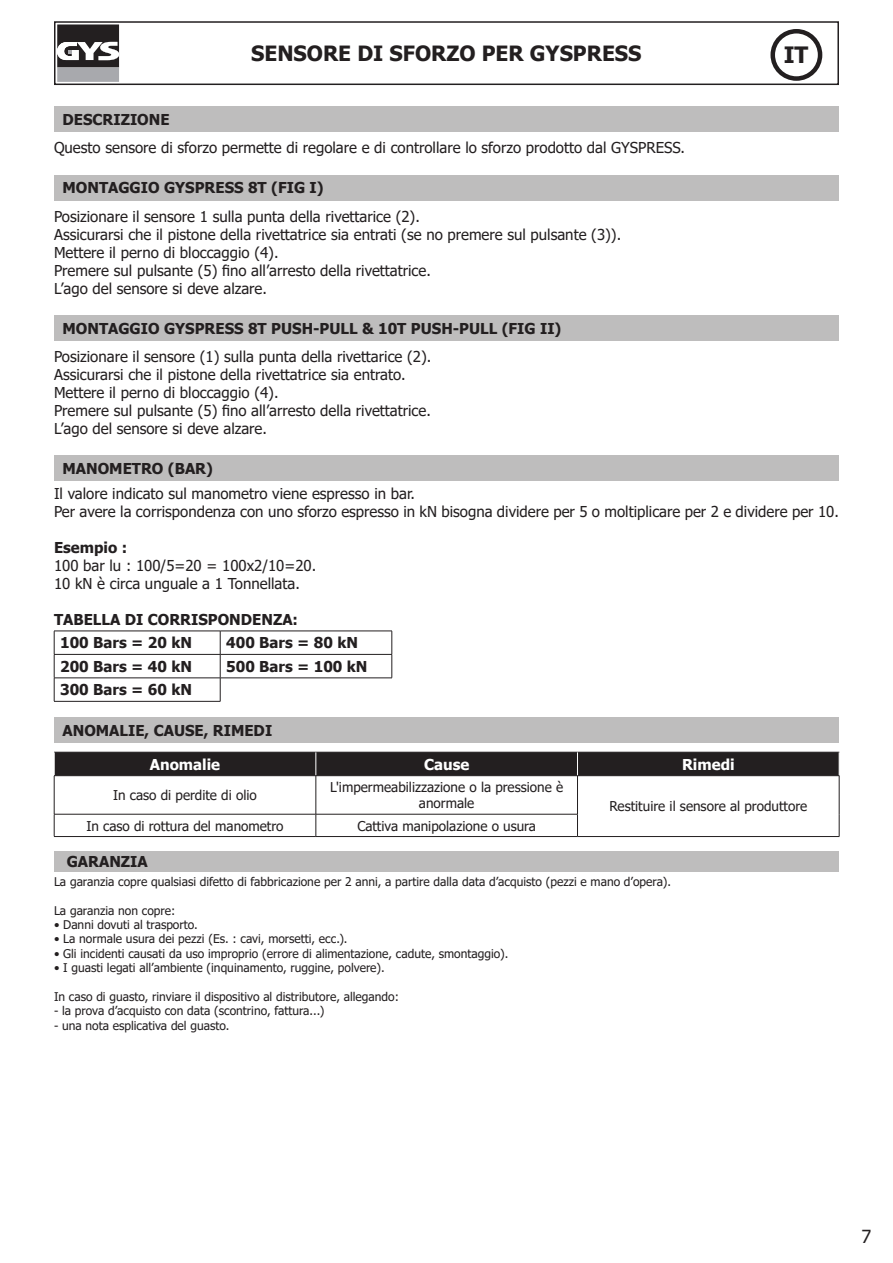
<style>
.page{position:relative;width:893px;height:1263px;background:#fff}
.page>*{position:absolute;margin:0;border:0;box-sizing:border-box;transform-origin:0 0}
.t1{font:700 22.5px "Tahoma";color:#231f20}
.t2{font:700 21px "Tahoma";color:#231f20}
.t3{font:18px "Tahoma";color:#231f20}
.t4{font:15px/18px "Tahoma";color:#231f20}
.t5{font:700 15px/23.7px "Tahoma";color:#231f20}
.t6{font:700 15px "Tahoma";color:#fff}
.t7{font:13.5px/16.2px "Tahoma";color:#231f20;text-align:center}
.t8{font:12px "Tahoma";color:#231f20}
</style>
<div class="page">
<div style="left:54px;top:21px;width:785px;height:64px;border:2px solid #231f20"></div>
<div style="left:57px;top:67px;width:62px;height:15px;background:#a8a9ad"></div>
<svg style="left:57px;top:24px;width:62px;height:43px"></svg>
<div style="left:54px;top:106px;width:784px;height:26px;background:#bebdbd"></div>
<div style="left:54px;top:175px;width:784px;height:25px;background:#bebdbd"></div>
<div style="left:54px;top:315px;width:784px;height:26px;background:#bebdbd"></div>
<div style="left:54px;top:455px;width:784px;height:26px;background:#bebdbd"></div>
<hr style="left:54px;top:631px;width:166px;height:1px;background:#231f20">
<hr style="left:220px;top:631px;width:172px;height:1px;background:#231f20">
<hr style="left:54px;top:654px;width:166px;height:1px;background:#231f20">
<hr style="left:220px;top:654px;width:172px;height:1px;background:#231f20">
<svg style="left:392px;top:631px;width:1px;height:47px"></svg>
<hr style="left:54px;top:678px;width:166px;height:1px;background:#231f20">
<svg style="left:54px;top:631px;width:1px;height:70px"></svg>
<hr style="left:220px;top:678px;width:172px;height:1px;background:#231f20">
<svg style="left:220px;top:631px;width:1px;height:70px"></svg>
<hr style="left:54px;top:701px;width:166px;height:1px;background:#231f20">
<div style="left:54px;top:717px;width:784px;height:26px;background:#bebdbd"></div>
<div style="left:54px;top:752px;width:786px;height:24px;background:#231f20"></div>
<hr style="left:54px;top:775px;width:262px;height:1px;background:#231f20">
<hr style="left:54px;top:776px;width:1px;height:38px;background:#231f20">
<hr style="left:316px;top:775px;width:261px;height:1px;background:#231f20">
<hr style="left:316px;top:776px;width:1px;height:38px;background:#231f20">
<hr style="left:577px;top:775px;width:262px;height:1px;background:#231f20">
<hr style="left:577px;top:776px;width:1px;height:38px;background:#231f20">
<hr style="left:839px;top:776px;width:1px;height:38px;background:#231f20">
<svg style="left:839px;top:814px;width:1px;height:22px"></svg>
<hr style="left:577px;top:836px;width:262px;height:1px;background:#231f20">
<hr style="left:54px;top:814px;width:262px;height:1px;background:#231f20">
<svg style="left:54px;top:814px;width:1px;height:22px"></svg>
<hr style="left:316px;top:814px;width:262px;height:1px;background:#231f20">
<svg style="left:316px;top:814px;width:1px;height:22px"></svg>
<svg style="left:577px;top:814px;width:1px;height:22px"></svg>
<hr style="left:54px;top:836px;width:262px;height:1px;background:#231f20">
<hr style="left:316px;top:836px;width:261px;height:1px;background:#231f20">
<div style="left:54px;top:851px;width:785px;height:20px;background:#bebdbd"></div>
<div style="left:770px;top:29px;width:52px;height:52px;border:4px solid #231f20;border-radius:50%"></div>
<h2 class="t2" style="left:251px;top:39px;width:392px">SENSORE DI SFORZO PER GYSPRESS</h2>
<h1 class="t1" style="left:784px;top:40px;width:26px">IT</h1>
<p class="t5" style="left:63px;top:108px;width:109px">DESCRIZIONE</p>
<p class="t4" style="left:54px;top:140px;width:633px">Questo sensore di sforzo permette di regolare e di controllare lo sforzo prodotto dal GYSPRESS.</p>
<p class="t5" style="left:63px;top:177px;width:263px">MONTAGGIO GYSPRESS 8T (FIG I)</p>
<p class="t4" style="left:54px;top:208px;width:569px">Posizionare il sensore 1 sulla punta della rivettarice (2).<br>Assicurarsi che il pistone della rivettatrice sia entrati (se no premere sul pulsante (3)).<br>Mettere il perno di bloccaggio (4).<br>Premere sul pulsante (5) fino all’arresto della rivettatrice.<br>L’ago del sensore si deve alzare.</p>
<p class="t5" style="left:63px;top:317px;width:500px">MONTAGGIO GYSPRESS 8T PUSH-PULL &amp; 10T PUSH-PULL (FIG II)</p>
<p class="t4" style="left:54px;top:349px;width:379px">Posizionare il sensore (1) sulla punta della rivettarice (2).<br>Assicurarsi che il pistone della rivettatrice sia entrato.<br>Mettere il perno di bloccaggio (4).<br>Premere sul pulsante (5) fino all’arresto della rivettatrice.<br>L’ago del sensore si deve alzare.</p>
<p class="t5" style="left:63px;top:457px;width:152px">MANOMETRO (BAR)</p>
<p class="t4" style="left:54px;top:485px;width:786px">Il valore indicato sul manometro viene espresso in bar.<br>Per avere la corrispondenza con uno sforzo espresso in kN bisogna dividere per 5 o moltiplicare per 2 e dividere per 10.</p>
<p class="t5" style="left:54px;top:536px;width:75px">Esempio :</p>
<p class="t4" style="left:54px;top:557px;width:264px">100 bar lu : 100/5=20 = 100x2/10=20.<br>10 kN è circa unguale a 1 Tonnellata.</p>
<p class="t5" style="left:60px;top:608px;width:239px;text-indent:-6px">TABELLA DI CORRISPONDENZA:<br>100 Bars = 20 kN</p>
<p class="t5" style="left:226px;top:632px;width:133px">400 Bars = 80 kN</p>
<p class="t5" style="left:60px;top:655px;width:133px">200 Bars = 40 kN</p>
<p class="t5" style="left:226px;top:655px;width:143px">500 Bars = 100 kN</p>
<p class="t5" style="left:60px;top:679px;width:133px">300 Bars = 60 kN</p>
<p class="t5" style="left:63px;top:719px;width:211px">ANOMALIE, CAUSE, RIMEDI</p>
<p class="t6" style="left:150px;top:754px;width:72px">Anomalie</p>
<p class="t6" style="left:424px;top:754px;width:47px">Cause</p>
<p class="t6" style="left:682px;top:754px;width:54px">Rimedi</p>
<p class="t7" style="left:113px;top:788px;width:145px">In caso di perdite di olio</p>
<p class="t7" style="left:330px;top:780px;width:235px">L'impermeabilizzazione o la pressione è anormale</p>
<p class="t7" style="left:609px;top:799px;width:199px">Restituire il sensore al produttore</p>
<p class="t7" style="left:86px;top:818px;width:199px">In caso di rottura del manometro</p>
<p class="t7" style="left:357px;top:818px;width:180px">Cattiva manipolazione o usura</p>
<p class="t5" style="left:67px;top:850px;width:83px">GARANZIA</p>
<p class="t8" style="left:54px;top:873px;width:619px">La garanzia copre qualsiasi difetto di fabbricazione per 2 anni, a partire dalla data d’acquisto (pezzi e mano d’opera).</p>
<p class="t8" style="left:54px;top:902px;width:123px">La garanzia non copre:</p>
<p class="t8" style="left:54px;top:916px;width:145px">• Danni dovuti al trasporto.</p>
<p class="t8" style="left:54px;top:931px;width:295px">• La normale usura dei pezzi (Es. : cavi, morsetti, ecc.).</p>
<p class="t8" style="left:54px;top:945px;width:456px">• Gli incidenti causati da uso improprio (errore di alimentazione, cadute, smontaggio).</p>
<p class="t8" style="left:54px;top:960px;width:332px">• I guasti legati all’ambiente (inquinamento, ruggine, polvere).</p>
<p class="t8" style="left:54px;top:988px;width:346px">In caso di guasto, rinviare il dispositivo al distributore, allegando:</p>
<p class="t8" style="left:54px;top:1003px;width:272px">- la prova d’acquisto con data (scontrino, fattura...)</p>
<p class="t8" style="left:54px;top:1017px;width:177px">- una nota esplicativa del guasto.</p>
<p class="t3" style="left:861px;top:1224px;width:11px">7</p>
</div>
